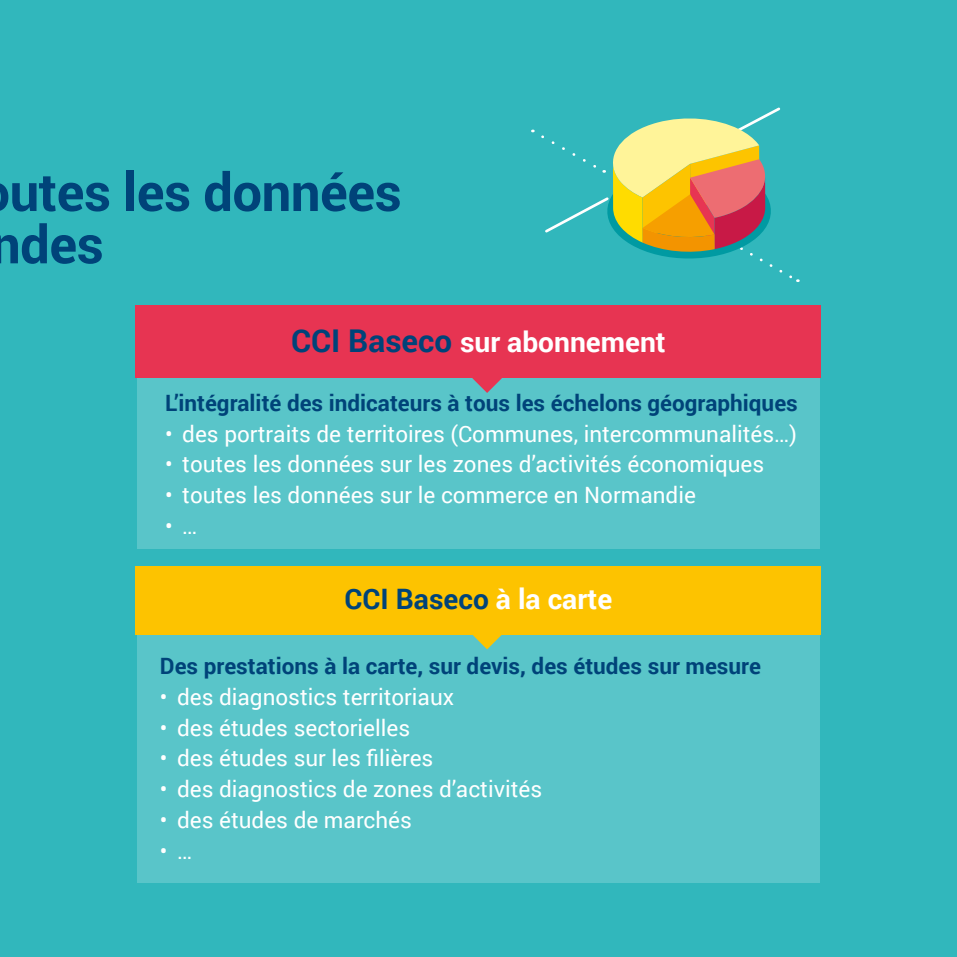
<style>
.page{position:relative;width:957px;height:957px;background:#31b7bc}
.page>*{position:absolute;margin:0;border:0;box-sizing:border-box;transform-origin:0 0}
.t1{font:700 52.75px/52.2px "Roboto";letter-spacing:-.01em;color:#004379}
.t2{font:700 28.25px "Roboto";color:#fff}
.t3{font:700 28.25px "Roboto";color:#004379}
.t4{font:22.5px "Roboto";color:#fff}
.t5{font:700 22.5px "Roboto";color:#004379}
.s1{font-size:31.5px;color:#004379}
.s2{color:#fff}
</style>
<div class="page">
<svg style="left:541px;top:107px;width:257px;height:175px"></svg>
<div style="left:137px;top:337px;width:683px;height:211px;background:#59c5c9"></div>
<div style="left:137px;top:629px;width:683px;height:254px;background:#59c5c9"></div>
<div style="left:136px;top:305px;width:685px;height:73px;background:#e73452"></div>
<svg style="left:472px;top:378px;width:30px;height:15px"></svg>
<div style="left:136px;top:566px;width:685px;height:68px;background:#fdc300"></div>
<svg style="left:472px;top:634px;width:30px;height:15px"></svg>
<h1 class="t1" style="left:-9px;top:164px;width:412px;text-indent:19px">utes les données ndes</h1>
<p class="t2" style="left:291px;top:322px;width:376px"><span class="s1">CCI Baseco</span> sur abonnement</p>
<p class="t5" style="left:165px;top:387px;width:634px">L’intégralité des indicateurs à tous les échelons géographiques</p>
<p class="t4" style="left:165px;top:418px;width:633px">• des portraits de territoires (Communes, intercommunalités…)</p>
<p class="t4" style="left:165px;top:448px;width:600px">• toutes les données sur les zones d’activités économiques</p>
<p class="t4" style="left:165px;top:479px;width:532px">• toutes les données sur le commerce en Normandie</p>
<p class="t4" style="left:165px;top:510px;width:34px">• …</p>
<p class="t3" style="left:345px;top:579px;width:269px">CCI Baseco <span class="s2">à la carte</span></p>
<p class="t5" style="left:160px;top:650px;width:602px">Des prestations à la carte, sur devis, des études sur mesure</p>
<p class="t4" style="left:160px;top:681px;width:296px">• des diagnostics territoriaux</p>
<p class="t4" style="left:160px;top:712px;width:252px">• des études sectorielles</p>
<p class="t4" style="left:160px;top:742px;width:275px">• des études sur les filières</p>
<p class="t4" style="left:160px;top:773px;width:384px">• des diagnostics de zones d’activités</p>
<p class="t4" style="left:160px;top:804px;width:253px">• des études de marchés</p>
<p class="t4" style="left:160px;top:834px;width:34px">• …</p>
</div>
